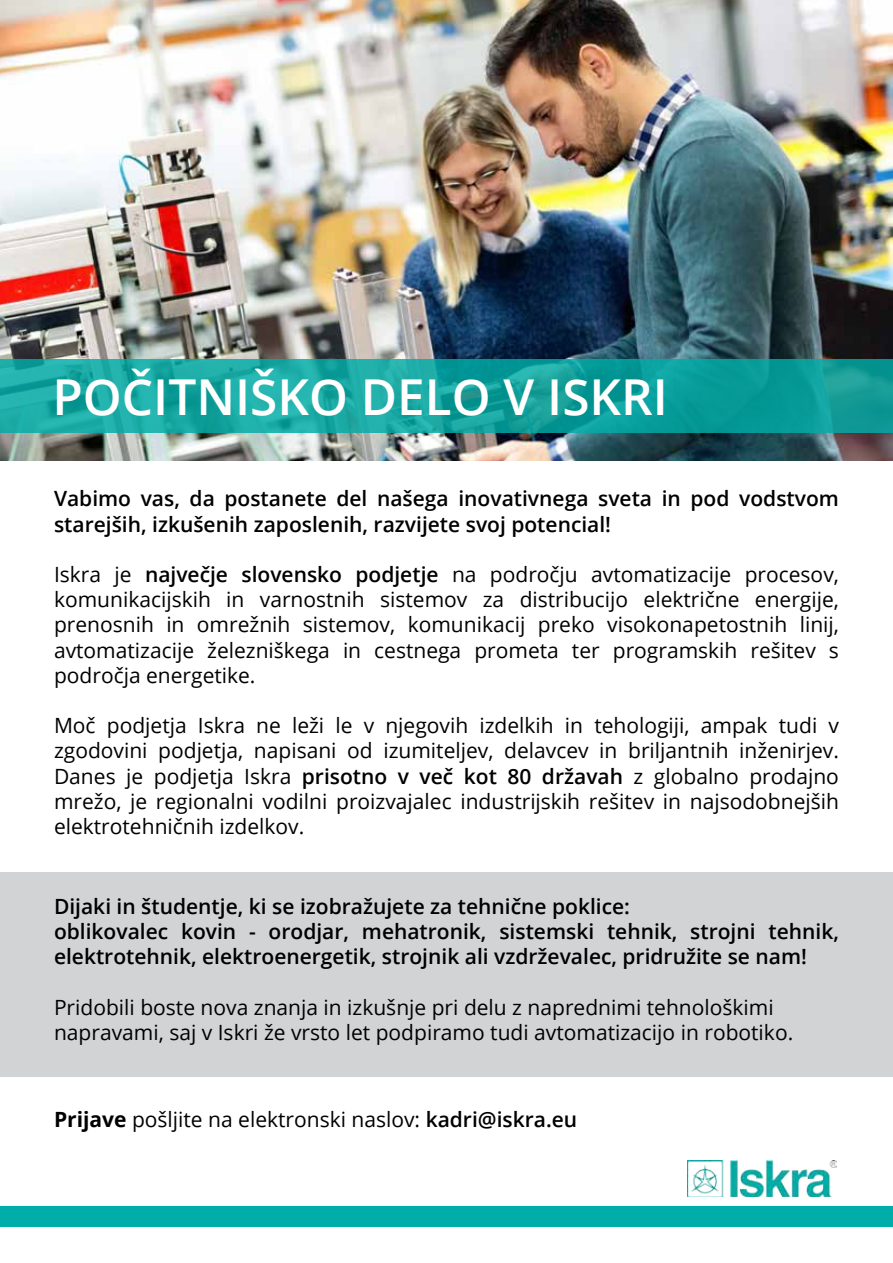
<style>
.page{position:relative;width:893px;height:1263px;background:#fff}
.page>*{position:absolute;margin:0;border:0;box-sizing:border-box;transform-origin:0 0}
.t1{font:600 49.5px "Open Sans";color:#fff}
.t2{font:21px/25.2px "Open Sans";color:#000;text-align:justify}
.t3{font:600 21px/25.2px "Open Sans";color:#000}
.s1{font-weight:600}
.s2{font-weight:700}
</style>
<div class="page">
<div style="left:0;top:872px;width:893px;height:205px;background:#d1d3d4"></div>
<div style="left:0;top:1207px;width:893px;height:20px;background:#00ada8"></div>
<img style="left:687px;top:1161px;width:150px;height:36px">
<img style="left:0;top:0;width:893px;height:460px">
<svg style="left:0;top:359px;width:893px;height:74px;background:#13a39f"></svg>
<h1 class="t1" style="left:52px;top:363px;width:617px">POČITNIŠKO DELO V ISKRI</h1>
<p class="t3" style="left:54px;top:486px;width:786px">Vabimo vas, da postanete del našega inovativnega sveta in pod vodstvom starejših, izkušenih zaposlenih, razvijete svoj potencial!</p>
<p class="t2" style="left:54px;top:561px;width:786px">Iskra je <span class="s1">največje slovensko podjetje</span> na področju avtomatizacije procesov, komunikacijskih in varnostnih sistemov za distribucijo električne energije, prenosnih in omrežnih sistemov, komunikacij preko visokonapetostnih linij, avtomatizacije železniškega in cestnega prometa ter programskih rešitev s področja energetike.</p>
<p class="t2" style="left:54px;top:712px;width:786px">Moč podjetja Iskra ne leži le v njegovih izdelkih in tehologiji, ampak tudi v zgodovini podjetja, napisani od izumiteljev, delavcev in briljantnih inženirjev.<br>Danes je podjetja Iskra <span class="s1">prisotno v več kot 80 državah</span> z globalno prodajno mrežo, je regionalni vodilni proizvajalec industrijskih rešitev in najsodobnejših elektrotehničnih izdelkov.</p>
<p class="t3" style="left:54px;top:893px;width:786px">Dijaki in študentje, ki se izobražujete za tehnične poklice:<br>oblikovalec kovin - orodjar, mehatronik, sistemski tehnik, strojni tehnik, elektrotehnik, elektroenergetik, strojnik ali vzdrževalec, pridružite se nam!</p>
<p class="t2" style="left:54px;top:994px;width:741px">Pridobili boste nova znanja in izkušnje pri delu z naprednimi tehnološkimi napravami, saj v Iskri že vrsto let podpiramo tudi avtomatizacijo in robotiko.</p>
<p class="t2" style="left:54px;top:1106px;width:525px"><span class="s2">Prijave</span> pošljite na elektronski naslov: <span class="s1">kadri@iskra.eu</span></p>
</div>
